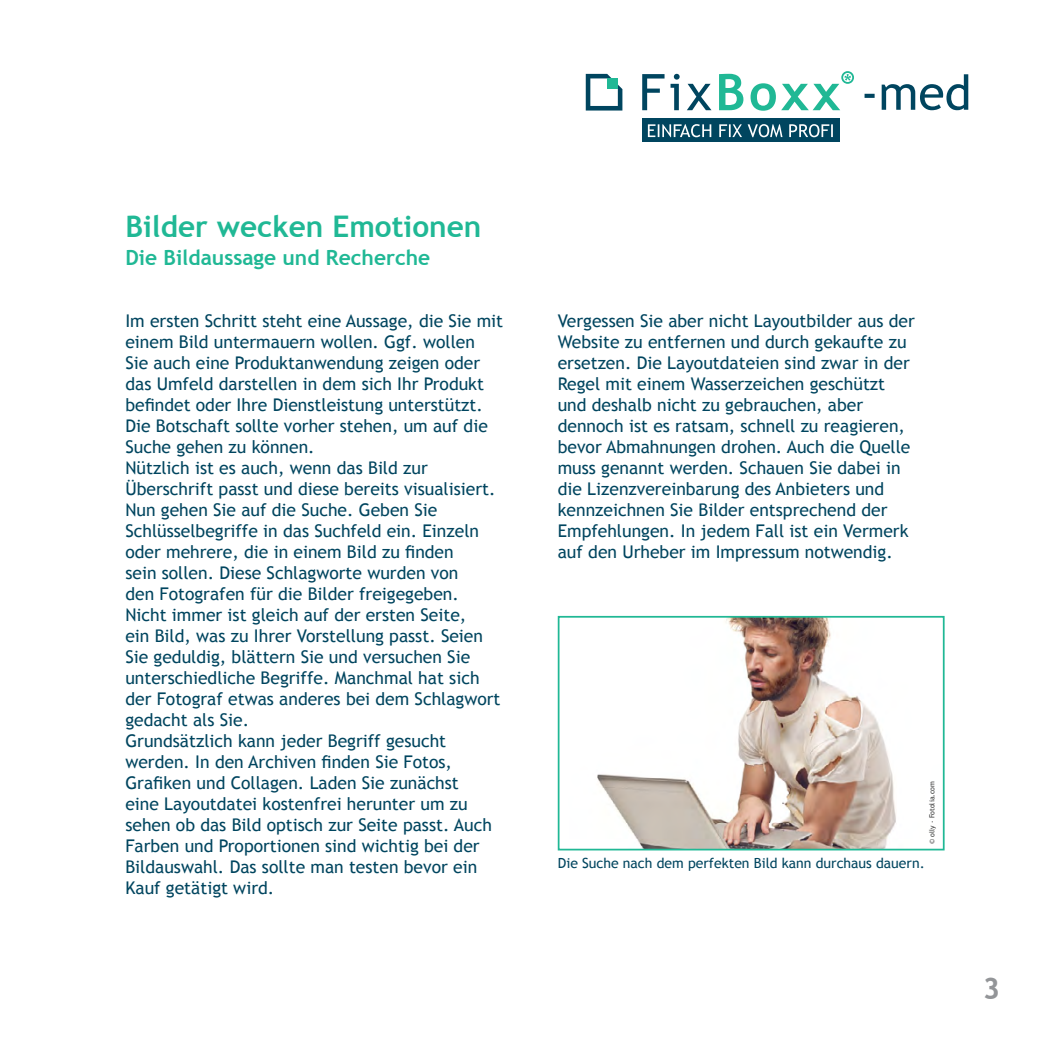
<style>
.page{position:relative;width:1042px;height:1042px;background:#fff}
.page>*{position:absolute;margin:0;border:0;box-sizing:border-box;transform-origin:0 0}
.t1{font:700 29.75px "Trebuchet MS";color:#20b895}
.t2{font:700 29.75px "Trebuchet MS";color:#939598}
.t3{font:700 21px "Trebuchet MS";color:#20b895}
.t4{font:17.5px/21px "Trebuchet MS";color:#00455f}
.t5{font:14px "Trebuchet MS";color:#00455f}
.t6{font:7px "Trebuchet MS";color:#363636}
</style>
<div class="page">
<div style="left:642px;top:119px;width:198px;height:23px;background:#00455f"></div>
<svg style="left:642px;top:74px;width:69px;height:36px"></svg>
<svg style="left:586px;top:74px;width:36px;height:37px"></svg>
<div style="left:607px;top:79px;width:11px;height:10px;background:#20b895"></div>
<svg style="left:719px;top:74px;width:132px;height:37px"></svg>
<div style="left:841px;top:71px;width:13px;height:13px;border:2px solid #20b895;border-radius:50%"></div>
<svg style="left:648px;top:124px;width:185px;height:13px"></svg>
<svg style="left:864px;top:74px;width:104px;height:36px"></svg>
<img style="left:597px;top:619px;width:299px;height:228px">
<div style="left:558px;top:616px;width:386px;height:234px;border:2px solid #20b895"></div>
<h1 class="t1" style="left:125px;top:208px;width:358px">Bilder wecken Emotionen</h1>
<p class="t3" style="left:125px;top:244px;width:306px">Die Bildaussage und Recherche</p>
<p class="t4" style="left:125px;top:310px;width:379px">Im ersten Schritt steht eine Aussage, die Sie mit einem Bild untermauern wollen. Ggf. wollen<br>Sie auch eine Produktanwendung zeigen oder das Umfeld darstellen in dem sich Ihr Produkt befindet oder Ihre Dienstleistung unterstützt.<br>Die Botschaft sollte vorher stehen, um auf die Suche gehen zu können.<br>Nützlich ist es auch, wenn das Bild zur Überschrift passt und diese bereits visualisiert.<br>Nun gehen Sie auf die Suche. Geben Sie Schlüsselbegriffe in das Suchfeld ein. Einzeln oder mehrere, die in einem Bild zu finden<br>sein sollen. Diese Schlagworte wurden von<br>den Fotografen für die Bilder freigegeben.<br>Nicht immer ist gleich auf der ersten Seite,<br>ein Bild, was zu Ihrer Vorstellung passt. Seien Sie geduldig, blättern Sie und versuchen Sie unterschiedliche Begriffe. Manchmal hat sich der Fotograf etwas anderes bei dem Schlagwort gedacht als Sie.<br>Grundsätzlich kann jeder Begriff gesucht werden. In den Archiven finden Sie Fotos, Grafiken und Collagen. Laden Sie zunächst<br>eine Layoutdatei kostenfrei herunter um zu sehen ob das Bild optisch zur Seite passt. Auch Farben und Proportionen sind wichtig bei der Bildauswahl. Das sollte man testen bevor ein Kauf getätigt wird.</p>
<p class="t4" style="left:558px;top:310px;width:359px">Vergessen Sie aber nicht Layoutbilder aus der Website zu entfernen und durch gekaufte zu ersetzen. Die Layoutdateien sind zwar in der Regel mit einem Wasserzeichen geschützt und deshalb nicht zu gebrauchen, aber dennoch ist es ratsam, schnell zu reagieren, bevor Abmahnungen drohen. Auch die Quelle muss genannt werden. Schauen Sie dabei in die Lizenzvereinbarung des Anbieters und kennzeichnen Sie Bilder entsprechend der Empfehlungen. In jedem Fall ist ein Vermerk auf den Urheber im Impressum notwendig.</p>
<p class="t6" style="left:928px;top:844px;width:64px;rotate:-90deg">© olly - Fotolia.com</p>
<p class="t5" style="left:558px;top:855px;width:368px">Die Suche nach dem perfekten Bild kann durchaus dauern.</p>
<h1 class="t2" style="left:983px;top:969px;width:19px">3</h1>
</div>
